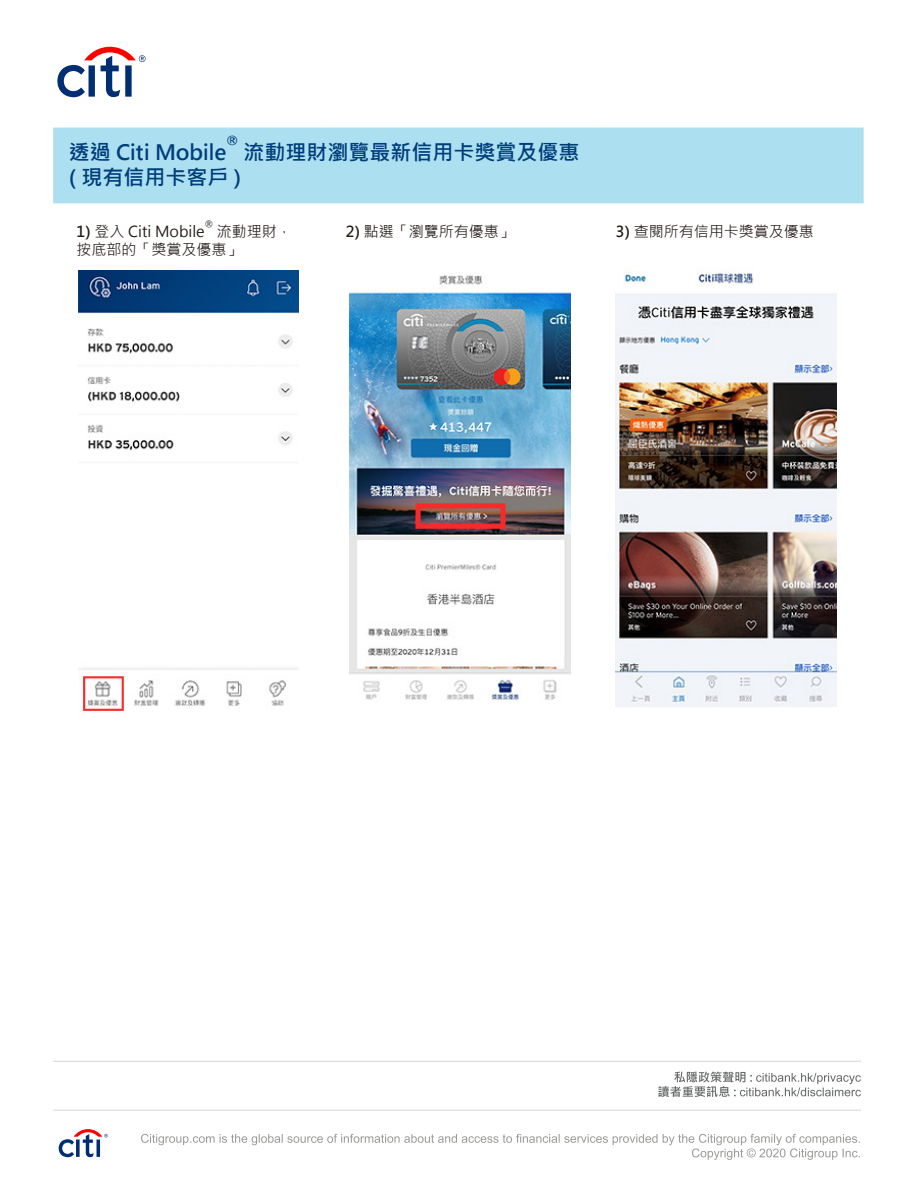
<style>
.page{position:relative;width:918px;height:1188px;background:#fff}
.page>*{position:absolute;margin:0;border:0;box-sizing:border-box;transform-origin:0 0}
.t1{font:700 21px "Microsoft Jheng Hei";color:#003d7b}
.t2{font:15px/18px "Microsoft Jheng Hei";color:#231916}
.t3{font:700 12.3px "Microsoft Jheng Hei";color:#003d7b}
.t4{font:8.7px "Microsoft Jheng Hei";color:#231916}
.s1{font-weight:700}
</style>
<div class="page">
<svg style="left:57px;top:47px;width:89px;height:50px"></svg>
<svg style="left:59px;top:1129px;width:49px;height:28px"></svg>
<svg style="left:658px;top:1072px;width:203px;height:25px"></svg>
<hr style="left:53px;top:1110px;width:808px;height:1px;background:#d6d6d6">
<hr style="left:53px;top:1061px;width:808px;height:1px;background:#d6d6d6">
<svg style="left:141px;top:1134px;width:719px;height:26px"></svg>
<div style="left:54px;top:128px;width:809px;height:75px;background:#ace0f0"></div>
<hr style="left:53px;top:128px;width:270px;height:1px;background:#ace0f0">
<hr style="left:53px;top:129px;width:2px;height:73px;background:#ace0f0">
<hr style="left:593px;top:128px;width:271px;height:1px;background:#ace0f0">
<hr style="left:862px;top:129px;width:2px;height:73px;background:#ace0f0">
<hr style="left:53px;top:202px;width:270px;height:1px;background:#ace0f0">
<hr style="left:593px;top:202px;width:271px;height:1px;background:#ace0f0">
<img style="left:78px;top:271px;width:220px;height:444px">
<img style="left:350px;top:275px;width:220px;height:427px">
<img style="left:616px;top:271px;width:221px;height:436px">
<p class="t3" style="left:227px;top:133px;width:13px">®</p>
<h1 class="t1" style="left:244px;top:139px;width:337px">流動理財瀏覽最新信用卡獎賞及優惠</h1>
<h1 class="t1" style="left:69px;top:139px;width:159px">透過 Citi Mobile</h1>
<h1 class="t1" style="left:69px;top:164px;width:174px">( 現有信用卡客戶 )</h1>
<p class="t2" style="left:76px;top:223px;width:130px"><span class="s1">1)</span> 登入 Citi Mobile</p>
<p class="t4" style="left:205px;top:218px;width:10px">®</p>
<p class="t2" style="left:76px;top:223px;width:217px;text-indent:141px">流動理財，按底部的「獎賞及優惠」</p>
<p class="t2" style="left:346px;top:223px;width:169px"><span class="s1">2)</span> 點選「瀏覽所有優惠」</p>
<p class="t2" style="left:616px;top:223px;width:199px"><span class="s1">3)</span> 查閱所有信用卡獎賞及優惠</p>
</div>
